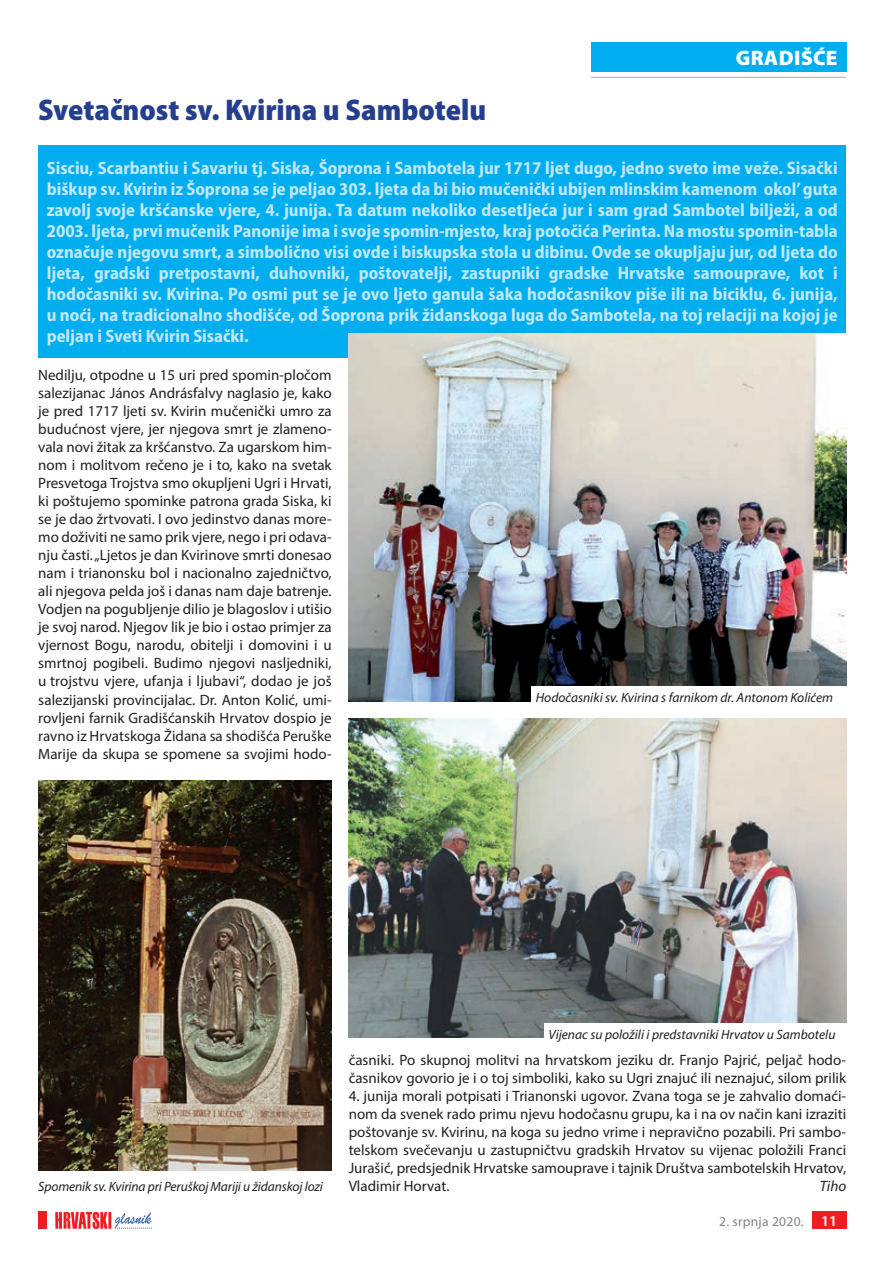
<style>
.page{position:relative;width:893px;height:1263px;background:#fff}
.page>*{position:absolute;margin:0;border:0;box-sizing:border-box;transform-origin:0 0}
.t1{font:900 semi-condensed 30px "Myriad Pro";color:#253f8e}
.t2{font:900 21px "Myriad Pro";color:#fff}
.t3{font:700 semi-condensed 18px/21px "Myriad Pro";color:#c1e8fa;text-align:justify}
.t4{font:15px/18px "Myriad Pro";color:#231f20;text-align:justify}
.t5{font:italic 15px "Myriad Pro";color:#231f20}
.t6{font:italic 13.5px "Myriad Pro";color:#231f20}
.t7{font:13.5px "Myriad Pro";letter-spacing:.02em;color:#808285}
.s1{font-weight:600;font-size:15px;color:#fff}
</style>
<div class="page">
<div style="left:812px;top:1212px;width:34px;height:17px;background:#ee1d23"></div>
<svg style="left:55px;top:1212px;width:97px;height:17px"></svg>
<div style="left:38px;top:1212px;width:9px;height:17px;background:#ee1d23"></div>
<div style="left:591px;top:43px;width:255px;height:29px;background:#00aeef"></div>
<hr style="left:591px;top:77px;width:255px;height:1px;background:#a8a9ad">
<div style="left:38px;top:145px;width:808px;height:213px;background:#00aeef"></div>
<img style="left:349px;top:719px;width:497px;height:318px">
<img style="left:38px;top:780px;width:294px;height:391px">
<img style="left:349px;top:334px;width:497px;height:368px">
<div style="left:531px;top:686px;width:324px;height:21px;background:#fff"></div>
<div style="left:544px;top:1023px;width:313px;height:21px;background:#fff"></div>
<h2 class="t2" style="left:736px;top:44px;width:28px">GRADI</h2>
<h2 class="t2" style="left:801px;top:44px;width:36px">šĆE</h2>
<h1 class="t1" style="left:38px;top:90px;width:450px">Svetačnost sv. Kvirina u Sambotelu</h1>
<p class="t3" style="left:47px;top:157px;width:792px">Sisciu, Scarbantiu i Savariu tj. Siska, Šoprona i Sambotela jur 1717 ljet dugo, jedno sveto ime veže. Sisački biškup sv. Kvirin iz Šoprona se je peljao 303. ljeta da bi bio mučenički ubijen mlinskim kamenom okol’ guta zavolj svoje kršćanske vjere, 4. junija. Ta datum nekoliko desetljeća jur i sam grad Sambotel bilježi, a od 2003. ljeta, prvi mučenik Panonije ima i svoje spomin-mjesto, kraj potočića Perinta. Na mostu spomin-tabla označuje njegovu smrt, a simbolično visi ovde i biskupska stola u dibinu. Ovde se okupljaju jur, od ljeta do ljeta, gradski pretpostavni, duhovniki, poštovatelji, zastupniki gradske Hrvatske samouprave, kot i hodočasniki sv. Kvirina. Po osmi put se je ovo ljeto ganula šaka hodočasnikov piše ili na biciklu, 6. junija, u noći, na tradicionalno shodišće, od Šoprona prik židanskoga luga do Sambotela, na toj relaciji na kojoj je peljan i Sveti Kvirin Sisački.</p>
<p class="t4" style="left:38px;top:366px;width:295px">Nedilju, otpodne u 15 uri pred spomin-pločom salezijanac János Andrásfalvy naglasio je, kako je pred 1717 ljeti sv. Kvirin mučenički umro za budućnost vjere, jer njegova smrt je zlameno&shy;vala novi žitak za kršćanstvo. Za ugarskom him&shy;nom i molitvom rečeno je i to, kako na svetak Presvetoga Trojstva smo okupljeni Ugri i Hrvati, ki poštujemo spominke patrona grada Siska, ki se je dao žrtvovati. I ovo jedinstvo danas more&shy;mo doživiti ne samo prik vjere, nego i pri odava&shy;nju časti. „Ljetos je dan Kvirinove smrti donesao nam i trianonsku bol i nacionalno zajedničtvo, ali njegova pelda još i danas nam daje batrenje.<br>Vodjen na pogubljenje dilio je blagoslov i utišio je svoj narod. Njegov lik je bio i ostao primjer za vjernost Bogu, narodu, obitelji i domovini i u smrtnoj pogibeli. Budimo njegovi nasljedniki, u trojstvu vjere, ufanja i ljubavi“, dodao je još salezijanski provincijalac. Dr. Anton Kolić, umi&shy;rovljeni farnik Gradišćanskih Hrvatov dospio je ravno iz Hrvatskoga Židana sa shodišća Peruške Marije da skupa se spomene sa svojimi hodo-</p>
<p class="t6" style="left:536px;top:689px;width:299px">Hodočasniki sv. Kvirina s farnikom dr. Antonom Kolićem</p>
<p class="t6" style="left:38px;top:1178px;width:286px">Spomenik sv. Kvirina pri Peruškoj Mariji u židanskoj lozi</p>
<p class="t6" style="left:549px;top:1026px;width:288px">Vijenac su položili i predstavniki Hrvatov u Sambotelu</p>
<p class="t4" style="left:349px;top:1050px;width:499px">časniki. Po skupnoj molitvi na hrvatskom jeziku dr. Franjo Pajrić, peljač hodo&shy;časnikov govorio je i o toj simboliki, kako su Ugri znajuć ili neznajuć, silom prilik</p>
<p class="t4" style="left:349px;top:1086px;width:499px">4. junija morali potpisati i trianonski ugovor. Zvana toga se je zahvalio domaći&shy;nom da svenek rado primu njevu hodočasnu grupu, ka i na ov način kani izraziti poštovanje sv. Kvirinu, na koga su jedno vrime i nepravično pozabili. Pri sambo&shy;telskom svečevanju u zastupničtvu gradskih Hrvatov su vijenac položili Franci Jurašić, predsjednik Hrvatske samouprave i tajnik Društva sambotelskih Hrvatov, Vladimir Horvat.</p>
<p class="t5" style="left:820px;top:1176px;width:28px">Tiho</p>
<p class="t7" style="left:719px;top:1213px;width:120px">2. srpnja 2020. <span class="s1">11</span></p>
</div>
